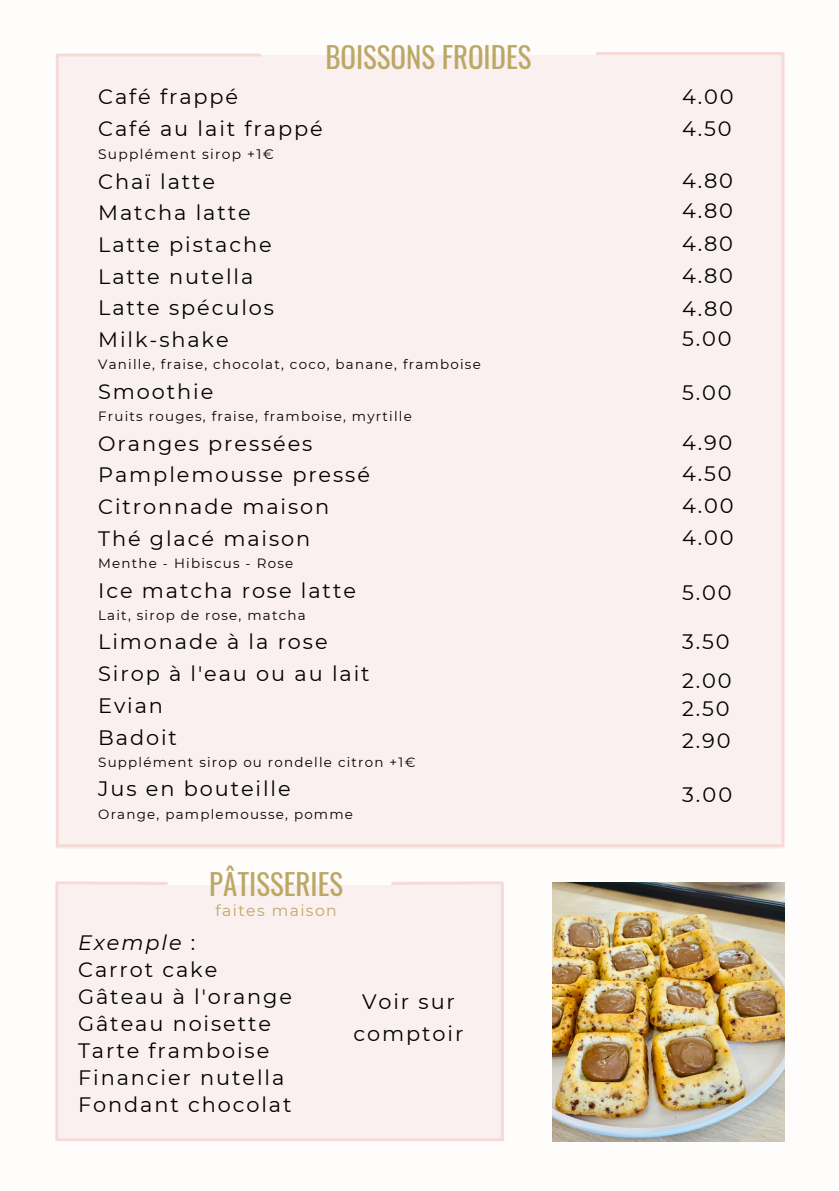
<style>
.page{position:relative;width:839px;height:1191px;background:#fff}
.page>*{position:absolute;margin:0;border:0;box-sizing:border-box;transform-origin:0 0}
.t1{font:28.8px "Oswald";color:#bca865}
.t2{font:20.8px/31.6px "Montserrat";letter-spacing:.09em;color:#000;text-align:center}
.t3{font:italic 20.8px "Montserrat";letter-spacing:.09em;color:#000}
.t4{font:15.6px "Montserrat";letter-spacing:.09em;color:#bca865}
.t5{font:13.8px "Montserrat";letter-spacing:.09em;color:#000}
.t6{font:13.4px "Montserrat";letter-spacing:.09em;color:#000}
.s1{font-style:normal}
</style>
<div class="page">
<div style="left:57px;top:55px;width:726px;height:793px;background:#fbf0f0"></div>
<hr style="left:56px;top:56px;width:3px;height:790px;background:#f5dad8">
<hr style="left:781px;top:55px;width:3px;height:789px;background:#f5dad8">
<hr style="left:57px;top:53px;width:203px;height:3px;background:#f5dad8">
<hr style="left:57px;top:844px;width:726px;height:3px;background:#f5dad8">
<hr style="left:597px;top:52px;width:186px;height:3px;background:#f5dad8">
<hr style="left:57px;top:1138px;width:446px;height:3px;background:#f5dad8">
<hr style="left:55px;top:885px;width:3px;height:255px;background:#f5dad8">
<hr style="left:501px;top:883px;width:3px;height:255px;background:#f5dad8">
<div style="left:56px;top:885px;width:445px;height:255px;background:#fbf0f0"></div>
<svg style="left:392px;top:881px;width:108px;height:4px"></svg>
<svg style="left:57px;top:881px;width:109px;height:4px"></svg>
<img style="left:553px;top:882px;width:231px;height:260px">
<p class="t1" style="left:325px;top:35px;width:207px">BOISSONS FROIDES</p>
<p class="t2" style="left:98px;top:81px;width:141px">Café frappé</p>
<p class="t2" style="left:98px;top:112px;width:226px">Café au lait frappé</p>
<p class="t5" style="left:98px;top:146px;width:177px">Supplément sirop +1€</p>
<p class="t2" style="left:98px;top:165px;width:118px">Chaï latte</p>
<p class="t2" style="left:98px;top:197px;width:154px">Matcha latte</p>
<p class="t2" style="left:98px;top:229px;width:175px">Latte pistache</p>
<p class="t2" style="left:98px;top:260px;width:157px">Latte nutella</p>
<p class="t2" style="left:98px;top:292px;width:177px">Latte spéculos</p>
<p class="t2" style="left:98px;top:324px;width:132px">Milk-shake</p>
<p class="t6" style="left:98px;top:356px;width:384px">Vanille, fraise, chocolat, coco, banane, framboise</p>
<p class="t2" style="left:98px;top:376px;width:117px">Smoothie</p>
<p class="t6" style="left:98px;top:408px;width:315px">Fruits rouges, fraise, framboise, myrtille</p>
<p class="t2" style="left:98px;top:427px;width:216px">Oranges pressées</p>
<p class="t2" style="left:98px;top:459px;width:273px">Pamplemousse pressé</p>
<p class="t2" style="left:98px;top:491px;width:232px">Citronnade maison</p>
<p class="t2" style="left:98px;top:523px;width:214px">Thé glacé maison</p>
<p class="t6" style="left:98px;top:555px;width:196px">Menthe - Hibiscus - Rose</p>
<p class="t2" style="left:98px;top:574px;width:259px">Ice matcha rose latte</p>
<p class="t6" style="left:98px;top:607px;width:209px">Lait, sirop de rose, matcha</p>
<p class="t2" style="left:98px;top:626px;width:231px">Limonade à la rose</p>
<p class="t2" style="left:98px;top:658px;width:273px">Sirop à l'eau ou au lait</p>
<p class="t2" style="left:98px;top:690px;width:66px">Evian</p>
<p class="t2" style="left:98px;top:721px;width:80px">Badoit</p>
<p class="t6" style="left:98px;top:754px;width:319px">Supplément sirop ou rondelle citron +1€</p>
<p class="t2" style="left:98px;top:773px;width:194px">Jus en bouteille</p>
<p class="t6" style="left:98px;top:806px;width:256px">Orange, pamplemousse, pomme</p>
<p class="t1" style="left:209px;top:862px;width:135px">PÂTISSERIES</p>
<p class="t4" style="left:215px;top:901px;width:123px">faites maison</p>
<p class="t3" style="left:78px;top:930px;width:119px">Exemple <span class="s1">:</span></p>
<p class="t2" style="left:78px;top:954px;width:141px">Carrot cake</p>
<p class="t2" style="left:78px;top:981px;width:215px">Gâteau à l'orange</p>
<p class="t2" style="left:78px;top:1008px;width:194px">Gâteau noisette</p>
<p class="t2" style="left:78px;top:1035px;width:193px">Tarte framboise</p>
<p class="t2" style="left:78px;top:1062px;width:208px">Financier nutella</p>
<p class="t2" style="left:78px;top:1089px;width:215px">Fondant chocolat</p>
<p class="t2" style="left:353px;top:986px;width:111px">Voir sur comptoir</p>
<p class="t2" style="left:682px;top:81px;width:53px">4.00</p>
<p class="t2" style="left:682px;top:112px;width:51px">4.50</p>
<p class="t2" style="left:682px;top:164px;width:53px">4.80</p>
<p class="t2" style="left:682px;top:195px;width:53px">4.80</p>
<p class="t2" style="left:682px;top:228px;width:53px">4.80</p>
<p class="t2" style="left:682px;top:259px;width:53px">4.80</p>
<p class="t2" style="left:682px;top:293px;width:53px">4.80</p>
<p class="t2" style="left:682px;top:323px;width:51px">5.00</p>
<p class="t2" style="left:682px;top:377px;width:51px">5.00</p>
<p class="t2" style="left:682px;top:426px;width:52px">4.90</p>
<p class="t2" style="left:682px;top:458px;width:51px">4.50</p>
<p class="t2" style="left:682px;top:490px;width:53px">4.00</p>
<p class="t2" style="left:682px;top:522px;width:53px">4.00</p>
<p class="t2" style="left:682px;top:577px;width:51px">5.00</p>
<p class="t2" style="left:682px;top:626px;width:49px">3.50</p>
<p class="t2" style="left:682px;top:664px;width:51px">2.00</p>
<p class="t2" style="left:682px;top:693px;width:49px">2.50</p>
<p class="t2" style="left:682px;top:725px;width:50px">2.90</p>
<p class="t2" style="left:682px;top:778px;width:52px">3.00</p>
</div>
